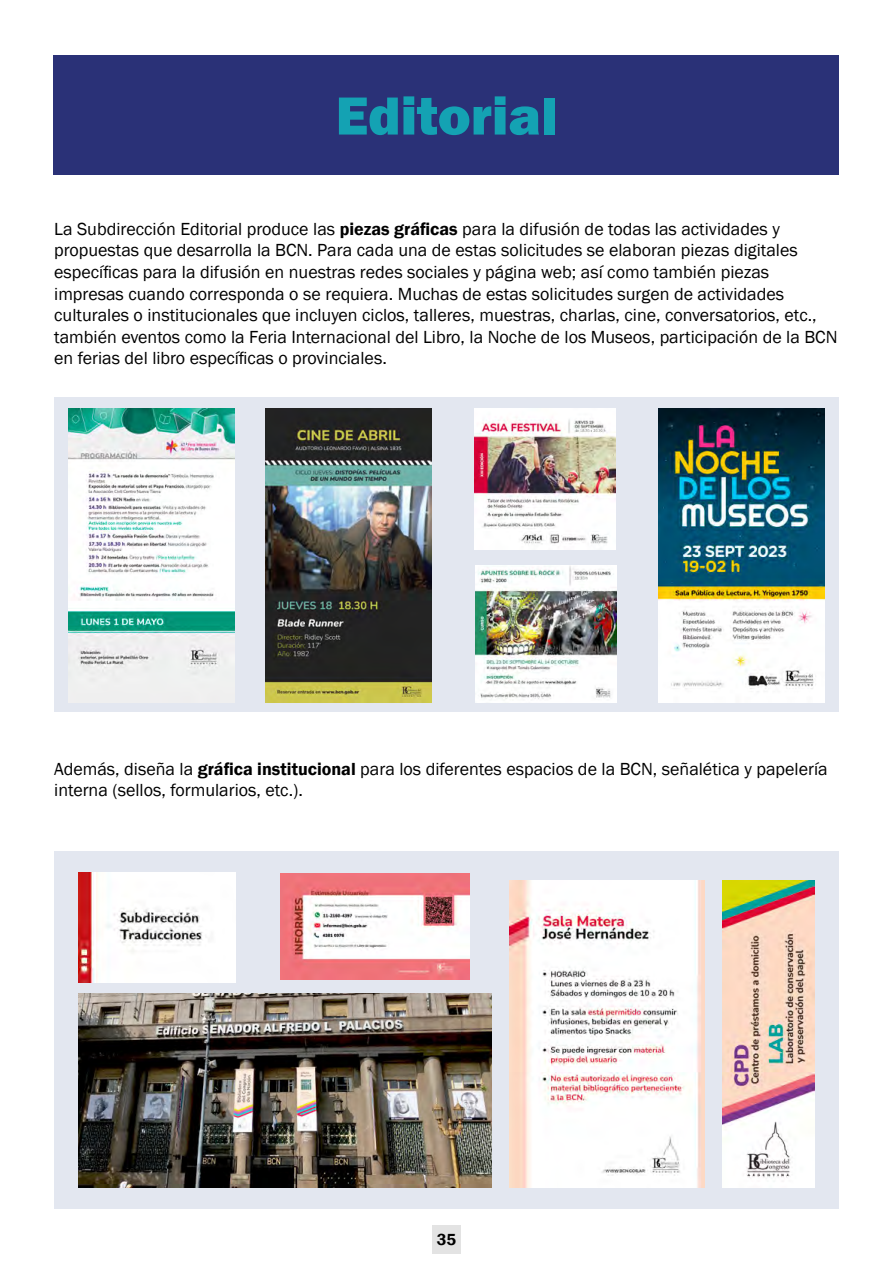
<style>
.page{position:relative;width:893px;height:1263px;background:#fff}
.page>*{position:absolute;margin:0;border:0;box-sizing:border-box;transform-origin:0 0}
.t1{font:800 55.5px "Franklin Gothic";color:#14a2b3}
.t2{font:18px/21.6px "Franklin Gothic";color:#000}
.t3{font:600 16.5px "Franklin Gothic";color:#000}
.s1{font-weight:600}
</style>
<div class="page">
<div style="left:432px;top:1225px;width:29px;height:29px;background:#e3e3e3"></div>
<div style="left:54px;top:55px;width:785px;height:120px;background:#2a3177"></div>
<div style="left:54px;top:398px;width:785px;height:314px;background:#e3e7f0"></div>
<div style="left:54px;top:851px;width:785px;height:358px;background:#e3e7f0"></div>
<img style="left:68px;top:408px;width:166px;height:294px">
<img style="left:659px;top:408px;width:165px;height:294px">
<img style="left:266px;top:408px;width:165px;height:294px">
<img style="left:474px;top:408px;width:142px;height:142px">
<img style="left:475px;top:566px;width:142px;height:136px">
<img style="left:78px;top:993px;width:413px;height:195px">
<img style="left:509px;top:880px;width:196px;height:307px">
<img style="left:722px;top:880px;width:93px;height:308px">
<img style="left:78px;top:873px;width:157px;height:110px">
<img style="left:280px;top:873px;width:189px;height:107px">
<h1 class="t1" style="left:336px;top:80px;width:223px">Editorial</h1>
<p class="t2" style="left:54px;top:218px;width:785px">La Subdirección Editorial produce las <span class="s1">piezas gráficas</span> para la difusión de todas las actividades y propuestas que desarrolla la BCN. Para cada una de estas solicitudes se elaboran piezas digitales específicas para la difusión en nuestras redes sociales y página web; así como también piezas impresas cuando corresponda o se requiera. Muchas de estas solicitudes surgen de actividades culturales o institucionales que incluyen ciclos, talleres, muestras, charlas, cine, conversatorios, etc., también eventos como la Feria Internacional del Libro, la Noche de los Museos, participación de la BCN en ferias del libro específicas o provinciales.</p>
<p class="t2" style="left:54px;top:758px;width:775px">Además, diseña la <span class="s1">gráfica institucional</span> para los diferentes espacios de la BCN, señalética y papelería interna (sellos, formularios, etc.).</p>
<p class="t3" style="left:437px;top:1229px;width:21px">35</p>
</div>
